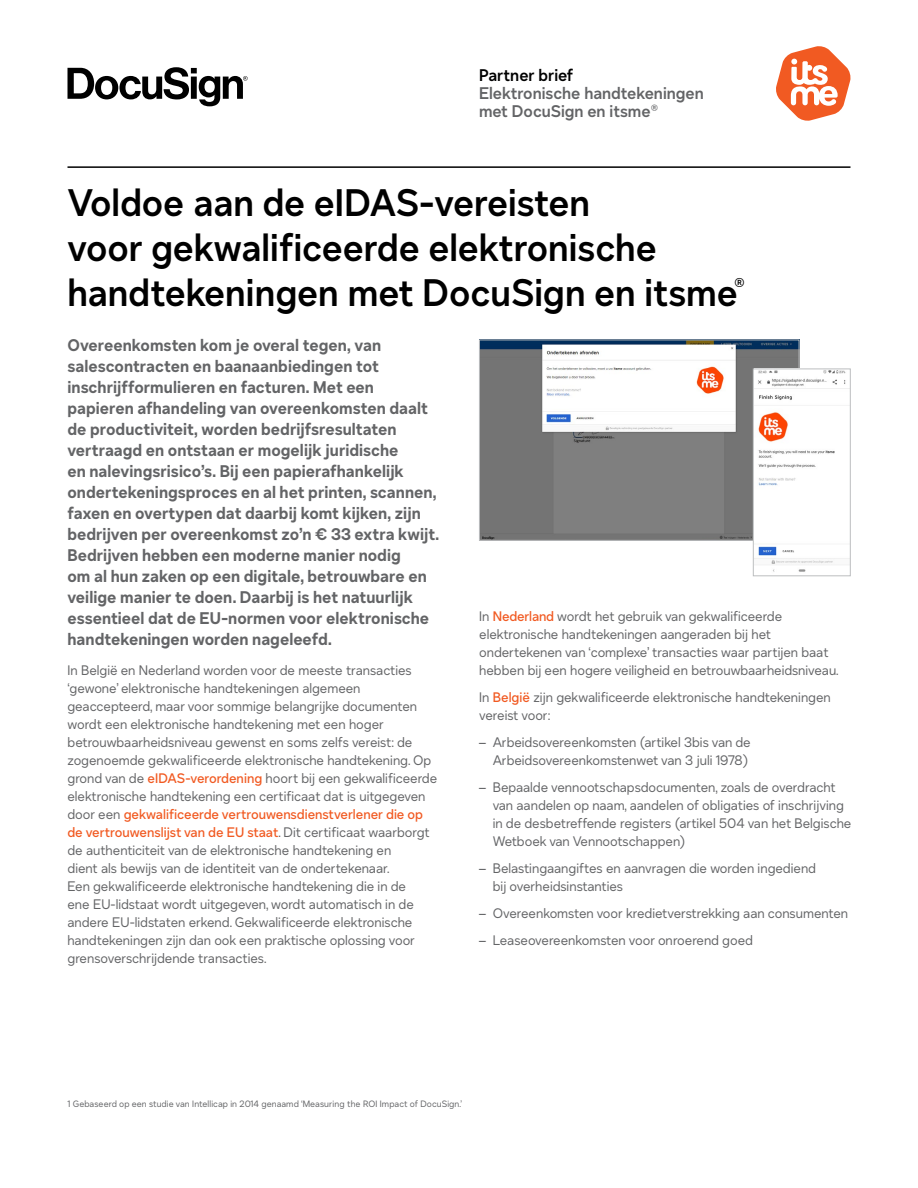
<style>
.page{position:relative;width:918px;height:1188px;background:#fff}
.page>*{position:absolute;margin:0;border:0;box-sizing:border-box;transform-origin:0 0}
.t1{font:600 37.5px/45px "DS Indigo";letter-spacing:-.005em;color:#000}
.t2{font:700 16.5px/21px "DS Indigo";color:#636466}
.t3{font:600 16.5px/18px "DS Indigo";color:#636466}
.t4{font:600 16.5px "DS Indigo";color:#000}
.t5{font:13.5px/18px "DS Indigo";letter-spacing:-.005em;color:#636466}
.t6{font:9px "DS Indigo";letter-spacing:.01em;color:#636466}
.s1{font-weight:500;color:#f15a22}
.s2{font-family:"N Haas Grotesk TX Std 55 Rg"}
</style>
<div class="page">
<svg style="left:68px;top:67px;width:180px;height:39px"></svg>
<hr style="left:68px;top:166px;width:782px;height:2px;background:#000">
<svg style="left:776px;top:46px;width:75px;height:75px"></svg>
<img style="left:481px;top:342px;width:316px;height:197px">
<div style="left:479px;top:340px;width:320px;height:201px;border:1px solid #bcbec0"></div>
<img style="left:755px;top:371px;width:94px;height:201px">
<div style="left:753px;top:369px;width:98px;height:207px;border:1px solid #bcbec0"></div>
<p class="t4" style="left:479px;top:64px;width:96px">Partner brief</p>
<p class="t3" style="left:479px;top:84px;width:226px">Elektronische handtekeningen met DocuSign en itsme®</p>
<h1 class="t1" style="left:68px;top:181px;width:679px">Voldoe aan de eIDAS-vereisten<br>voor gekwalificeerde elektronische handtekeningen met DocuSign en itsme<sup>®</sup></h1>
<p class="t2" style="left:68px;top:335px;width:373px">Overeenkomsten kom je overal tegen, van salescontracten en baanaanbiedingen tot inschrijfformulieren en facturen. Met een papieren afhandeling van overeenkomsten daalt de productiviteit, worden bedrijfsresultaten vertraagd en ontstaan er mogelijk juridische<br>en nalevingsrisico’s. Bij een papierafhankelijk ondertekeningsproces en al het printen, scannen, faxen en overtypen dat daarbij komt kijken, zijn bedrijven per overeenkomst zo’n € 33 extra kwijt.<br>Bedrijven hebben een moderne manier nodig<br>om al hun zaken op een digitale, betrouwbare en veilige manier te doen. Daarbij is het natuurlijk essentieel dat de EU-normen voor elektronische handtekeningen worden nageleefd.</p>
<p class="t5" style="left:67px;top:661px;width:371px">In België en Nederland worden voor de meeste transacties ‘gewone’ elektronische handtekeningen algemeen geaccepteerd, maar voor sommige belangrijke documenten wordt een elektronische handtekening met een hoger betrouwbaarheidsniveau gewenst en soms zelfs vereist: de zogenoemde gekwalificeerde elektronische handtekening. Op grond van de <span class="s1">eIDAS-verordening</span> hoort bij een gekwalificeerde elektronische handtekening een certificaat dat is uitgegeven door een <span class="s1">gekwalificeerde vertrouwensdienstverlener die op de vertrouwenslijst van de EU staat</span>. Dit certificaat waarborgt de authenticiteit van de elektronische handtekening en<br>dient als bewijs van de identiteit van de ondertekenaar.<br>Een gekwalificeerde elektronische handtekening die in de<br>ene EU-lidstaat wordt uitgegeven, wordt automatisch in de andere EU-lidstaten erkend. Gekwalificeerde elektronische handtekeningen zijn dan ook een praktische oplossing voor grensoverschrijdende transacties.</p>
<p class="t5" style="left:479px;top:607px;width:361px">In <span class="s1">Nederland</span> wordt het gebruik van gekwalificeerde elektronische handtekeningen aangeraden bij het ondertekenen van ‘complexe’ transacties waar partijen baat hebben bij een hogere veiligheid en betrouwbaarheidsniveau.</p>
<p class="t5" style="left:479px;top:688px;width:353px">In <span class="s1">België</span> zijn gekwalificeerde elektronische handtekeningen vereist voor:</p>
<p class="t5" style="left:479px;top:733px;width:273px;text-align:right"><span class="s2">–</span> Arbeidsovereenkomsten (artikel 3bis van de<br>Arbeidsovereenkomstenwet van 3 juli 1978)</p>
<p class="t5" style="left:493px;top:778px;width:360px;text-indent:-14px"><span class="s2">–</span> Bepaalde vennootschapsdocumenten, zoals de overdracht van aandelen op naam, aandelen of obligaties of inschrijving in de desbetreffende registers (artikel 504 van het Belgische Wetboek van Vennootschappen)</p>
<p class="t5" style="left:493px;top:859px;width:325px;text-indent:-14px"><span class="s2">–</span> Belastingaangiftes en aanvragen die worden ingediend bij overheidsinstanties</p>
<p class="t5" style="left:479px;top:904px;width:370px"><span class="s2">–</span> Overeenkomsten voor kredietverstrekking aan consumenten</p>
<p class="t5" style="left:479px;top:931px;width:275px"><span class="s2">–</span> Leaseovereenkomsten voor onroerend goed</p>
<p class="t6" style="left:68px;top:1098px;width:396px">1 Gebaseerd op een studie van Intellicap in 2014 genaamd ‘Measuring the ROI Impact of DocuSign.’</p>
</div>
